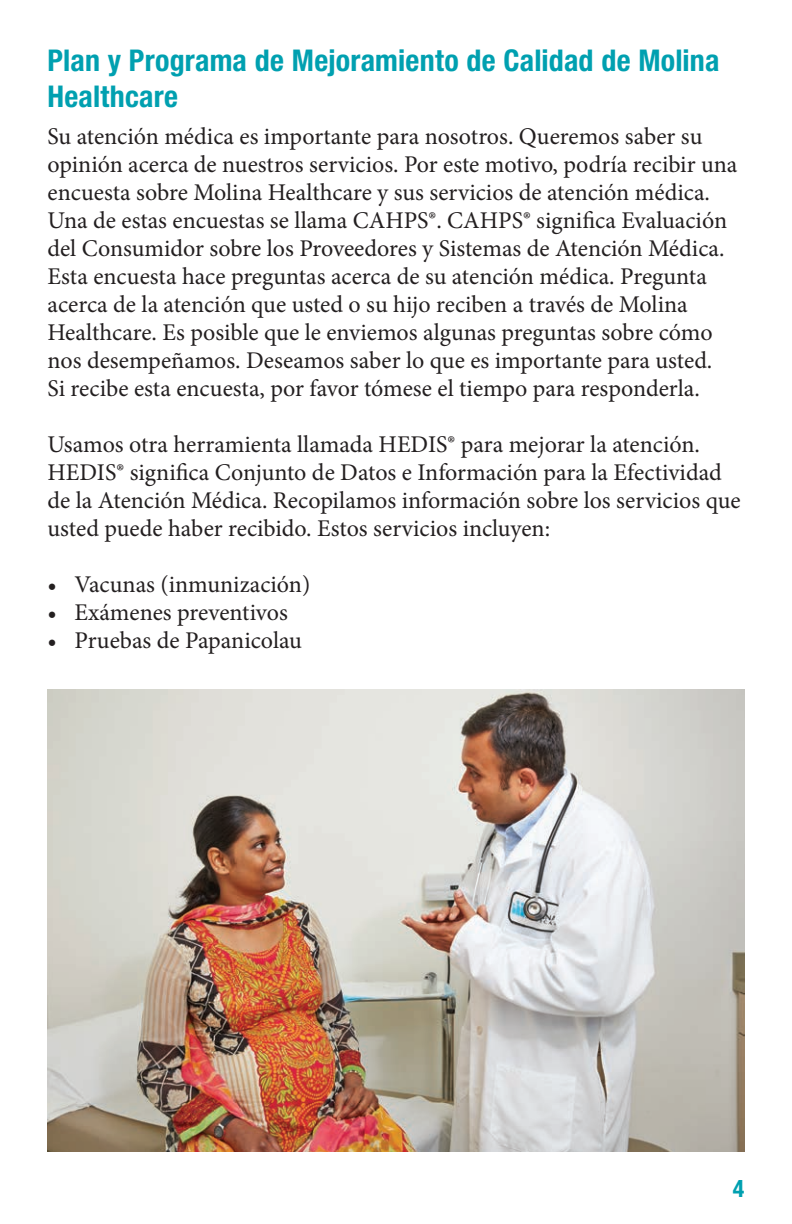
<style>
.page{position:relative;width:792px;height:1224px;background:#fff}
.page>*{position:absolute;margin:0;border:0;box-sizing:border-box;transform-origin:0 0}
.t1{font:700 condensed 30px/36px "Helvetica Neue";letter-spacing:.005em;color:#00a0b0}
.t2{font:24px/28px "Minion Pro";color:#231f20}
.t3{font:700 condensed 24px "Helvetica Neue";color:#00a0b0}
</style>
<div class="page">
<img style="left:48px;top:690px;width:696px;height:462px">
<h2 class="t1" style="left:48px;top:42px;width:673px">Plan y Programa de Mejoramiento de Calidad de Molina<br>Healthcare</h2>
<p class="t2" style="left:48px;top:122px;width:691px">Su atención médica es importante para nosotros. Queremos saber su opinión acerca de nuestros servicios. Por este motivo, podría recibir una encuesta sobre Molina Healthcare y sus servicios de atención médica.<br>Una de estas encuestas se llama CAHPS®. CAHPS® significa Evaluación del Consumidor sobre los Proveedores y Sistemas de Atención Médica.<br>Esta encuesta hace preguntas acerca de su atención médica. Pregunta acerca de la atención que usted o su hijo reciben a través de Molina Healthcare. Es posible que le enviemos algunas preguntas sobre cómo nos desempeñamos. Deseamos saber lo que es importante para usted.<br>Si recibe esta encuesta, por favor tómese el tiempo para responderla.</p>
<p class="t2" style="left:48px;top:430px;width:695px">Usamos otra herramienta llamada HEDIS® para mejorar la atención.<br>HEDIS® significa Conjunto de Datos e Información para la Efectividad de la Atención Médica. Recopilamos información sobre los servicios que usted puede haber recibido. Estos servicios incluyen:</p>
<p class="t2" style="left:48px;top:570px;width:264px">• Vacunas (inmunización)</p>
<p class="t2" style="left:48px;top:598px;width:242px">• Exámenes preventivos</p>
<p class="t2" style="left:48px;top:626px;width:256px">• Pruebas de Papanicolau</p>
<p class="t3" style="left:733px;top:1174px;width:13px">4</p>
</div>
